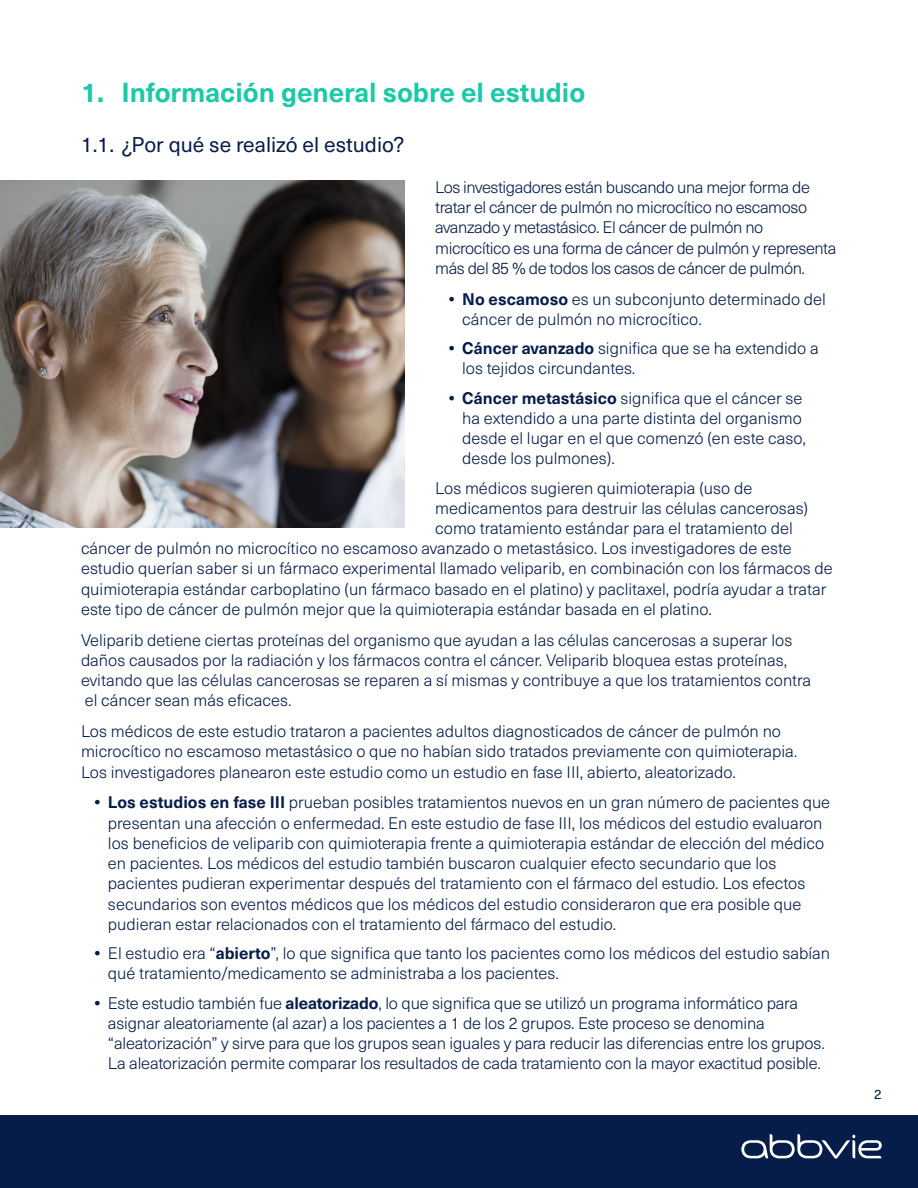
<style>
.page{position:relative;width:918px;height:1188px;background:#fff}
.page>*{position:absolute;margin:0;border:0;box-sizing:border-box;transform-origin:0 0}
.t1{font:700 27px "Neue Haas Unica Pro";color:#1ac9a8}
.t2{font:21px "Neue Haas Unica Pro";color:#071d49}
.t3{font:300 16.5px/20.2px "Neue Haas Unica Pro";color:#071d49}
.t4{font:300 16.5px/20.2px "Neue Haas Unica Pro";letter-spacing:-.025em;color:#071d49}
.t5{font:13.5px "Neue Haas Unica Pro";color:#071d49}
.s1{font-weight:700}
</style>
<div class="page">
<img style="left:0;top:180px;width:405px;height:348px">
<div style="left:0;top:1115px;width:918px;height:73px;background:#071d49"></div>
<svg style="left:741px;top:1134px;width:141px;height:25px"></svg>
<h1 class="t1" style="left:81px;top:76px;width:506px">1. Información general sobre el estudio</h1>
<p class="t2" style="left:81px;top:132px;width:325px">1.1. ¿Por qué se realizó el estudio?</p>
<p class="t4" style="left:435px;top:177px;width:403px">Los investigadores están buscando una mejor forma de tratar el cáncer de pulmón no microcítico no escamoso avanzado y metastásico. El cáncer de pulmón no microcítico es una forma de cáncer de pulmón y representa más del 85 % de todos los casos de cáncer de pulmón.</p>
<p class="t3" style="left:462px;top:289px;width:365px;text-indent:-13px"><span class="s1">• No escamoso</span> es un subconjunto determinado del cáncer de pulmón no microcítico.</p>
<p class="t3" style="left:462px;top:339px;width:358px;text-indent:-13px"><span class="s1">• Cáncer avanzado</span> significa que se ha extendido a los tejidos circundantes.</p>
<p class="t3" style="left:462px;top:388px;width:345px;text-indent:-13px"><span class="s1">• Cáncer metastásico</span> significa que el cáncer se ha extendido a una parte distinta del organismo desde el lugar en el que comenzó (en este caso, desde los pulmones).</p>
<p class="t3" style="left:435px;top:478px;width:319px">Los médicos sugieren quimioterapia (uso de</p>
<p class="t3" style="left:435px;top:498px;width:374px">medicamentos para destruir las células cancerosas)</p>
<p class="t3" style="left:435px;top:519px;width:359px">como tratamiento estándar para el tratamiento del</p>
<p class="t3" style="left:81px;top:538px;width:712px">cáncer de pulmón no microcítico no escamoso avanzado o metastásico. Los investigadores de este</p>
<p class="t3" style="left:81px;top:559px;width:753px">estudio querían saber si un fármaco experimental llamado veliparib, en combinación con los fármacos de</p>
<p class="t3" style="left:81px;top:579px;width:747px">quimioterapia estándar carboplatino (un fármaco basado en el platino) y paclitaxel, podría ayudar a tratar</p>
<p class="t3" style="left:81px;top:599px;width:633px">este tipo de cáncer de pulmón mejor que la quimioterapia estándar basada en el platino.</p>
<p class="t3" style="left:81px;top:630px;width:732px">Veliparib detiene ciertas proteínas del organismo que ayudan a las células cancerosas a superar los daños causados por la radiación y los fármacos contra el cáncer. Veliparib bloquea estas proteínas, evitando que las células cancerosas se reparen a sí mismas y contribuye a que los tratamientos contra el cáncer sean más eficaces.</p>
<p class="t3" style="left:81px;top:721px;width:718px">Los médicos de este estudio trataron a pacientes adultos diagnosticados de cáncer de pulmón no microcítico no escamoso metastásico o que no habían sido tratados previamente con quimioterapia.<br>Los investigadores planearon este estudio como un estudio en fase III, abierto, aleatorizado.</p>
<p class="t3" style="left:108px;top:793px;width:724px;text-indent:-13px"><span class="s1">• Los estudios en fase III</span> prueban posibles tratamientos nuevos en un gran número de pacientes que presentan una afección o enfermedad. En este estudio de fase III, los médicos del estudio evaluaron los beneficios de veliparib con quimioterapia frente a quimioterapia estándar de elección del médico en pacientes. Los médicos del estudio también buscaron cualquier efecto secundario que los pacientes pudieran experimentar después del tratamiento con el fármaco del estudio. Los efectos secundarios son eventos médicos que los médicos del estudio consideraron que era posible que pudieran estar relacionados con el tratamiento del fármaco del estudio.</p>
<p class="t3" style="left:108px;top:943px;width:724px;text-indent:-13px"><span class="s1">•</span> El estudio era “<span class="s1">abierto</span>”, lo que significa que tanto los pacientes como los médicos del estudio sabían qué tratamiento/medicamento se administraba a los pacientes.</p>
<p class="t3" style="left:108px;top:993px;width:718px;text-indent:-13px"><span class="s1">•</span> Este estudio también fue <span class="s1">aleatorizado</span>, lo que significa que se utilizó un programa informático para asignar aleatoriamente (al azar) a los pacientes a 1 de los 2 grupos. Este proceso se denomina “aleatorización” y sirve para que los grupos sean iguales y para reducir las diferencias entre los grupos.<br>La aleatorización permite comparar los resultados de cada tratamiento con la mayor exactitud posible.</p>
<p class="t5" style="left:874px;top:1086px;width:9px">2</p>
</div>
